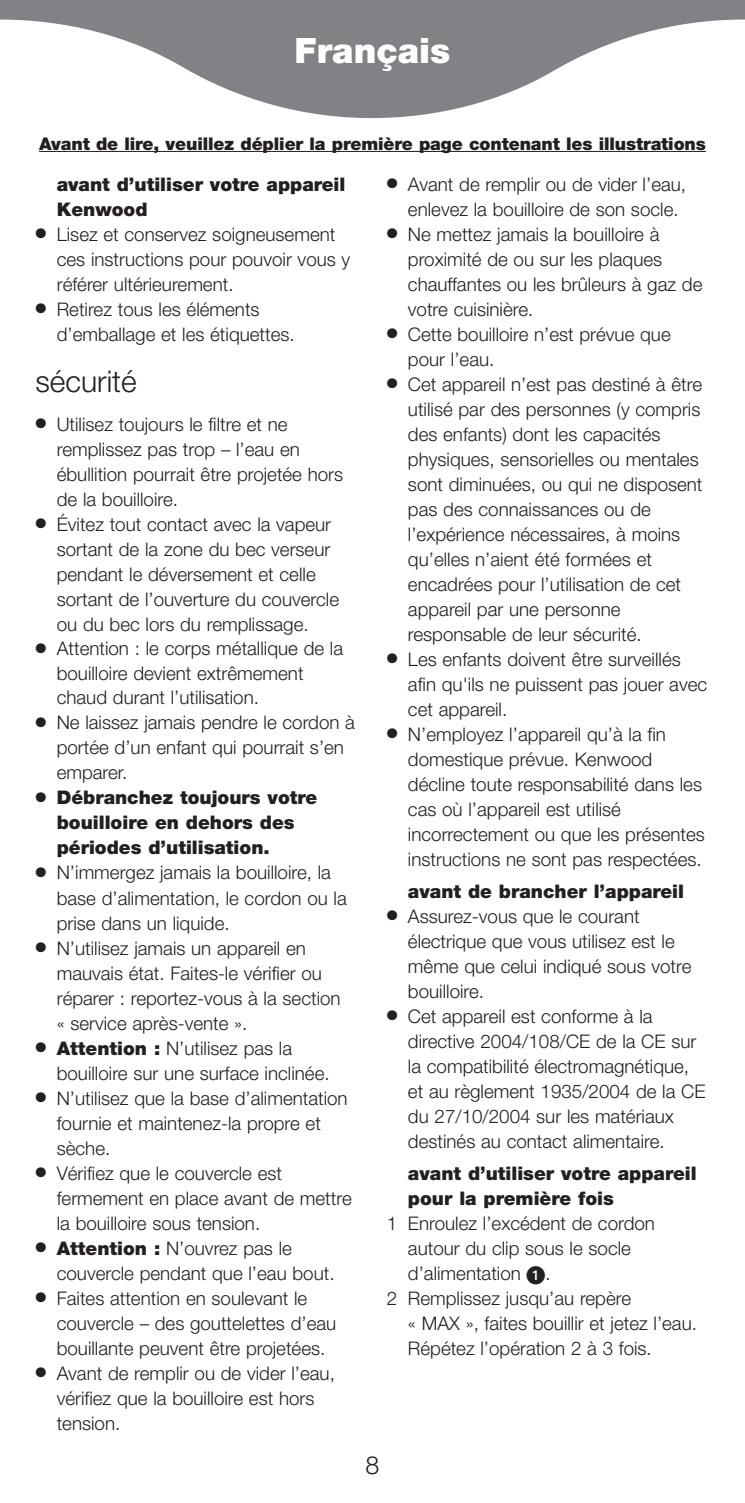
<style>
.page{position:relative;width:745px;height:1503px;background:#fff}
.page>*{position:absolute;margin:0;border:0;box-sizing:border-box;transform-origin:0 0}
.t1{font:900 35px "Helvetica Neue";color:#fff}
.t2{font:300 30px "Helvetica Neue";color:#231f20}
.t3{font:300 25px "Helvetica Neue";color:#231f20}
.t4{font:300 18.75px/25px "Helvetica Neue";color:#231f20}
.t5{font:900 18.75px/25px "Helvetica Neue";color:#231f20}
.t6{font:900 17.5px "Helvetica Neue";letter-spacing:-.005em;color:#231f20}
.s1{font-weight:900}
.s2{font-family:"European Pi One";font-weight:400}
</style>
<div class="page">
<svg style="left:0;top:0;width:744px;height:118px;fill:#808285"></svg>
<hr style="left:39px;top:151px;width:666px;height:1px;background:#231f20">
<h1 class="t1" style="left:294px;top:38px;width:157px">Français</h1>
<p class="t6" style="left:39px;top:137px;width:668px">Avant de lire, veuillez déplier la première page contenant les illustrations</p>
<p class="t5" style="left:57px;top:173px;width:290px">avant d’utiliser votre appareil<br>Kenwood</p>
<p class="t4" style="left:57px;top:223px;width:295px;text-indent:-21px">● Lisez et conservez soigneusement ces instructions pour pouvoir vous y référer ultérieurement.</p>
<p class="t4" style="left:57px;top:298px;width:239px;text-indent:-21px">● Retirez tous les éléments d’emballage et les étiquettes.</p>
<h2 class="t2" style="left:35px;top:370px;width:103px">sécurité</h2>
<p class="t4" style="left:57px;top:413px;width:288px;text-indent:-21px">● Utilisez toujours le filtre et ne remplissez pas trop – l’eau en ébullition pourrait être projetée hors de la bouilloire.</p>
<p class="t4" style="left:57px;top:513px;width:283px;text-indent:-21px">● Évitez tout contact avec la vapeur sortant de la zone du bec verseur pendant le déversement et celle sortant de l’ouverture du couvercle ou du bec lors du remplissage.</p>
<p class="t4" style="left:57px;top:638px;width:288px;text-indent:-21px">● Attention : le corps métallique de la bouilloire devient extrêmement chaud durant l’utilisation.</p>
<p class="t4" style="left:57px;top:712px;width:299px;text-indent:-21px">● Ne laissez jamais pendre le cordon à portée d’un enfant qui pourrait s’en emparer.</p>
<p class="t5" style="left:57px;top:786px;width:262px;text-indent:-21px">● Débranchez toujours votre bouilloire en dehors des périodes d’utilisation.</p>
<p class="t4" style="left:57px;top:862px;width:291px;text-indent:-21px">● N’immergez jamais la bouilloire, la base d’alimentation, le cordon ou la prise dans un liquide.</p>
<p class="t4" style="left:57px;top:937px;width:285px;text-indent:-21px">● N’utilisez jamais un appareil en mauvais état. Faites-le vérifier ou réparer : reportez-vous à la section « service après-vente ».</p>
<p class="t4" style="left:57px;top:1037px;width:274px;text-indent:-21px">● <span class="s1">Attention :</span> N’utilisez pas la bouilloire sur une surface inclinée.</p>
<p class="t4" style="left:57px;top:1087px;width:292px;text-indent:-21px">● N’utilisez que la base d’alimentation fournie et maintenez-la propre et sèche.</p>
<p class="t4" style="left:57px;top:1162px;width:296px;text-indent:-21px">● Vérifiez que le couvercle est fermement en place avant de mettre la bouilloire sous tension.</p>
<p class="t4" style="left:57px;top:1237px;width:279px;text-indent:-21px">● <span class="s1">Attention :</span> N’ouvrez pas le couvercle pendant que l’eau bout.</p>
<p class="t4" style="left:57px;top:1287px;width:281px;text-indent:-21px">● Faites attention en soulevant le couvercle – des gouttelettes d’eau bouillante peuvent être projetées.</p>
<p class="t4" style="left:57px;top:1362px;width:279px;text-indent:-21px">● Avant de remplir ou de vider l’eau, vérifiez que la bouilloire est hors tension.</p>
<p class="t4" style="left:407px;top:173px;width:279px;text-indent:-21px">● Avant de remplir ou de vider l’eau, enlevez la bouilloire de son socle.</p>
<p class="t4" style="left:407px;top:223px;width:296px;text-indent:-21px">● Ne mettez jamais la bouilloire à proximité de ou sur les plaques chauffantes ou les brûleurs à gaz de votre cuisinière.</p>
<p class="t4" style="left:407px;top:323px;width:264px;text-indent:-21px">● Cette bouilloire n’est prévue que pour l’eau.</p>
<p class="t4" style="left:407px;top:373px;width:296px;text-indent:-21px">● Cet appareil n’est pas destiné à être utilisé par des personnes (y compris des enfants) dont les capacités physiques, sensorielles ou mentales sont diminuées, ou qui ne disposent pas des connaissances ou de l’expérience nécessaires, à moins qu’elles n’aient été formées et encadrées pour l’utilisation de cet appareil par une personne responsable de leur sécurité.</p>
<p class="t4" style="left:407px;top:648px;width:300px;text-indent:-21px">● Les enfants doivent être surveillés afin qu'ils ne puissent pas jouer avec cet appareil.</p>
<p class="t4" style="left:407px;top:723px;width:298px;text-indent:-21px">● N’employez l’appareil qu’à la fin domestique prévue. Kenwood décline toute responsabilité dans les cas où l’appareil est utilisé incorrectement ou que les présentes instructions ne sont pas respectées.</p>
<p class="t5" style="left:407px;top:880px;width:277px">avant de brancher l’appareil</p>
<p class="t4" style="left:407px;top:905px;width:285px;text-indent:-21px">● Assurez-vous que le courant électrique que vous utilisez est le même que celui indiqué sous votre bouilloire.</p>
<p class="t4" style="left:407px;top:1005px;width:299px;text-indent:-21px">● Cet appareil est conforme à la directive 2004/108/CE de la CE sur la compatibilité électromagnétique, et au règlement 1935/2004 de la CE du 27/10/2004 sur les matériaux destinés au contact alimentaire.</p>
<p class="t5" style="left:407px;top:1162px;width:290px">avant d’utiliser votre appareil pour la première fois</p>
<p class="t4" style="left:386px;top:1212px;width:270px">1 Enroulez l’excédent de cordon</p>
<p class="t4" style="left:407px;top:1237px;width:224px">autour du clip sous le socle</p>
<p class="t4" style="left:407px;top:1262px;width:144px">d’alimentation <span class="s2">-</span>.</p>
<p class="t4" style="left:386px;top:1287px;width:246px">2 Remplissez jusqu’au repère</p>
<p class="t4" style="left:407px;top:1312px;width:290px">« MAX », faites bouillir et jetez l’eau.</p>
<p class="t4" style="left:407px;top:1337px;width:245px">Répétez l’opération 2 à 3 fois.</p>
<h3 class="t3" style="left:365px;top:1455px;width:15px">8</h3>
</div>
